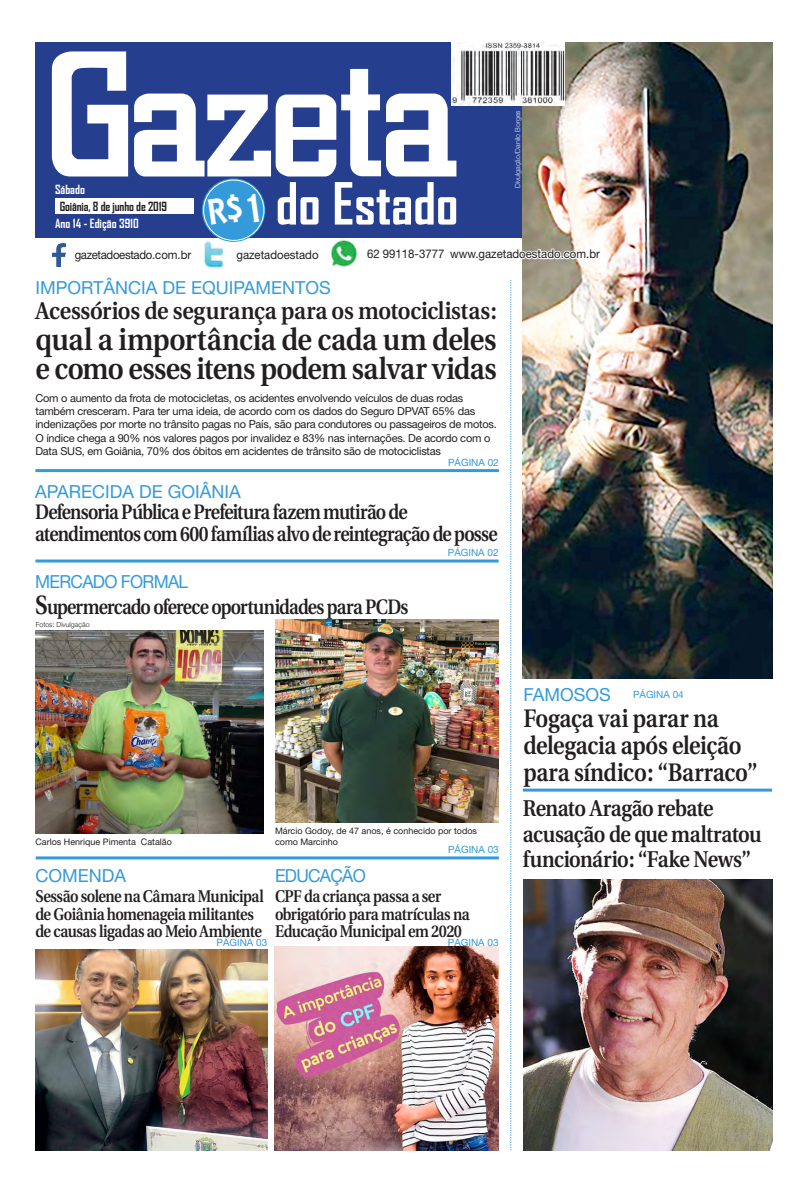
<style>
.page{position:relative;width:808px;height:1191px;background:#fff}
.page>*{position:absolute;margin:0;border:0;box-sizing:border-box;transform-origin:0 0}
.t1{font:700 55.6px "Agency FB";color:#fff}
.Manchete{font:600 30.8px "Utopia";letter-spacing:-.015em;color:#231f20;scale:.91 1}
.Manchete-2{font:600 30.4px "Utopia";letter-spacing:-.025em;color:#231f20;scale:.91 1}
.Manchete-3{font:600 25.3px/27px "Utopia";letter-spacing:-.015em;color:#231f20;scale:.87 1}
.Manchete-4{font:600 24.2px "Utopia";letter-spacing:-.01em;color:#231f20;scale:.91 1}
.Manchete-5{font:600 22.8px/25.3px "Utopia";letter-spacing:-.03em;color:#231f20;scale:.88 1}
.Manchete-6{font:600 20.9px/22px "Utopia";letter-spacing:-.045em;color:#231f20;scale:.85 1}
.Retranca{font:18px "Helvetica Neue";color:#349ada}
.Retranca-2{font:18px "Helvetica Neue";letter-spacing:-.04em;color:#349ada;scale:.96 1}
.Manchete-7{font:600 17px/17.6px "Utopia";letter-spacing:-.035em;color:#231f20;scale:.86 1}
.t2{font:700 12.1px "Agency FB";color:#fff}
.t3{font:700 12.1px "Agency FB";letter-spacing:-.01em;color:#231f20}
.t4{font:12px "Helvetica Neue";color:#231f20;scale:.95 1}
.t5{font:12px "Helvetica Neue";letter-spacing:-.03em;color:#231f20;scale:.95 1}
.Legenda{font:11px/13.3px "Helvetica Neue";letter-spacing:-.02em;color:#231f20}
.Retranca-3{font:10px "Helvetica Neue";color:#349ada}
.Legenda-2{font:9px/11.3px "Helvetica Neue";color:#231f20}
.Crédito_Fotógrafo{font:300 7px "Helvetica Neue";color:#eeeeef}
.Crédito_Fotógrafo-2{font:300 7px "Helvetica Neue";color:#231f20}
.s1{font-size:26.4px}
</style>
<div class="page">
<hr style="left:35px;top:469px;width:464px;height:3px;background:#349ada">
<div style="left:35px;top:43px;width:737px;height:195px;background:#253f8e"></div>
<svg style="left:511px;top:280px;width:1px;height:870px"></svg>
<svg style="left:52px;top:51px;width:76px;height:125px"></svg>
<svg style="left:134px;top:69px;width:322px;height:107px"></svg>
<div style="left:55px;top:198px;width:138px;height:16px;background:#fff"></div>
<svg style="left:202px;top:178px;width:63px;height:64px"></svg>
<div style="left:203px;top:180px;width:61px;height:61px;border:1px solid #fff;border-radius:50%"></div>
<img style="left:52px;top:243px;width:13px;height:23px">
<hr style="left:523px;top:788px;width:249px;height:3px;background:#349ada">
<img style="left:523px;top:42px;width:250px;height:636px">
<img style="left:204px;top:240px;width:21px;height:29px">
<img style="left:330px;top:239px;width:28px;height:28px">
<svg style="left:522px;top:236px;width:80px;height:38px"></svg>
<img style="left:452px;top:43px;width:113px;height:63px">
<hr style="left:36px;top:856px;width:463px;height:3px;background:#349ada">
<hr style="left:35px;top:559px;width:464px;height:3px;background:#349ada">
<img style="left:524px;top:879px;width:249px;height:271px">
<img style="left:36px;top:630px;width:228px;height:204px">
<img style="left:275px;top:619px;width:224px;height:203px">
<img style="left:35px;top:949px;width:232px;height:201px">
<img style="left:274px;top:946px;width:225px;height:204px">
<div style="left:208px;top:194px;width:51px;height:31px;background:#349ada"></div>
<p class="t2" style="left:55px;top:182px;width:31px">Sábado</p>
<p class="t3" style="left:60px;top:199px;width:109px">Goiânia, 8 de junho de 2019</p>
<p class="t2" style="left:55px;top:216px;width:85px">Ano 14 - Edição 3910</p>
<p class="t5" style="left:75px;top:247px;width:124px">gazetadoestado.com.br</p>
<p class="t1" style="left:276px;top:169px;width:184px">do Estado</p>
<p class="Crédito_Fotógrafo" style="left:513px;top:188px;width:79px;rotate:-90deg">Divulgação/Danilo Borges</p>
<p class="t4" style="left:236px;top:247px;width:88px">gazetadoestado</p>
<p class="t4" style="left:367px;top:247px;width:83px">62 99118-3777</p>
<p class="t4" style="left:450px;top:247px;width:159px">www.gazetadoestado.com.br</p>
<p class="Retranca" style="left:35px;top:277px;width:297px">IMPORTÂNCIA DE EQUIPAMENTOS</p>
<p class="Manchete-4" style="left:35px;top:297px;width:508px">Acessórios de segurança para os motociclistas:</p>
<p class="Manchete" style="left:35px;top:322px;width:508px">qual a importância de cada um deles</p>
<p class="Manchete-2" style="left:35px;top:352px;width:509px">e como esses itens podem salvar vidas</p>
<p class="Legenda" style="left:35px;top:391px;width:463px">Com o aumento da frota de motocicletas, os acidentes envolvendo veículos de duas rodas também cresceram. Para ter uma ideia, de acordo com os dados do Seguro DPVAT 65% das indenizações por morte no trânsito pagas no País, são para condutores ou passageiros de motos.<br>O índice chega a 90% nos valores pagos por invalidez e 83% nas internações. De acordo com o Data SUS, em Goiânia, 70% dos óbitos em acidentes de trânsito são de motociclistas</p>
<p class="Retranca-3" style="left:448px;top:456px;width:52px">PÁGINA 02</p>
<p class="Retranca" style="left:35px;top:480px;width:207px">APARECIDA DE GOIÂNIA</p>
<p class="Manchete-6" style="left:35px;top:501px;width:545px">Defensoria Pública e Prefeitura fazem mutirão de atendimentos com 600 famílias alvo de reintegração de posse</p>
<p class="Retranca-3" style="left:448px;top:546px;width:52px">PÁGINA 02</p>
<p class="Retranca-2" style="left:35px;top:571px;width:161px">MERCADO FORMAL</p>
<p class="Manchete-6" style="left:35px;top:596px;width:441px"><span class="s1">S</span>upermercado oferece oportunidades para PCDs</p>
<p class="Crédito_Fotógrafo-2" style="left:36px;top:620px;width:55px">Fotos: Divulgação</p>
<p class="Legenda-2" style="left:35px;top:836px;width:138px">Carlos Henrique Pimenta Catalão</p>
<p class="Legenda-2" style="left:275px;top:825px;width:204px">Márcio Godoy, de 47 anos, é conhecido por todos como Marcinho</p>
<p class="Retranca" style="left:35px;top:864px;width:92px">COMENDA</p>
<p class="Manchete-7" style="left:35px;top:887px;width:267px">Sessão solene na Câmara Municipal de Goiânia homenageia militantes de causas ligadas ao Meio Ambiente</p>
<p class="Retranca-3" style="left:448px;top:843px;width:52px">PÁGINA 03</p>
<p class="Retranca-2" style="left:275px;top:864px;width:96px">EDUCAÇÃO</p>
<p class="Manchete-7" style="left:275px;top:887px;width:228px">CPF da criança passa a ser obrigatório para matrículas na<br>Educação Municipal em 2020</p>
<p class="Retranca-3" style="left:217px;top:936px;width:52px">PÁGINA 03</p>
<p class="Retranca-3" style="left:448px;top:936px;width:52px">PÁGINA 03</p>
<p class="Retranca" style="left:523px;top:684px;width:89px">FAMOSOS</p>
<p class="Retranca-3" style="left:633px;top:688px;width:52px">PÁGINA 04</p>
<p class="Manchete-3" style="left:523px;top:705px;width:271px">Fogaça vai parar na delegacia após eleição para síndico: “Barraco”</p>
<p class="Manchete-5" style="left:523px;top:796px;width:273px">Renato Aragão rebate acusação de que maltratou funcionário: “Fake News”</p>
</div>
